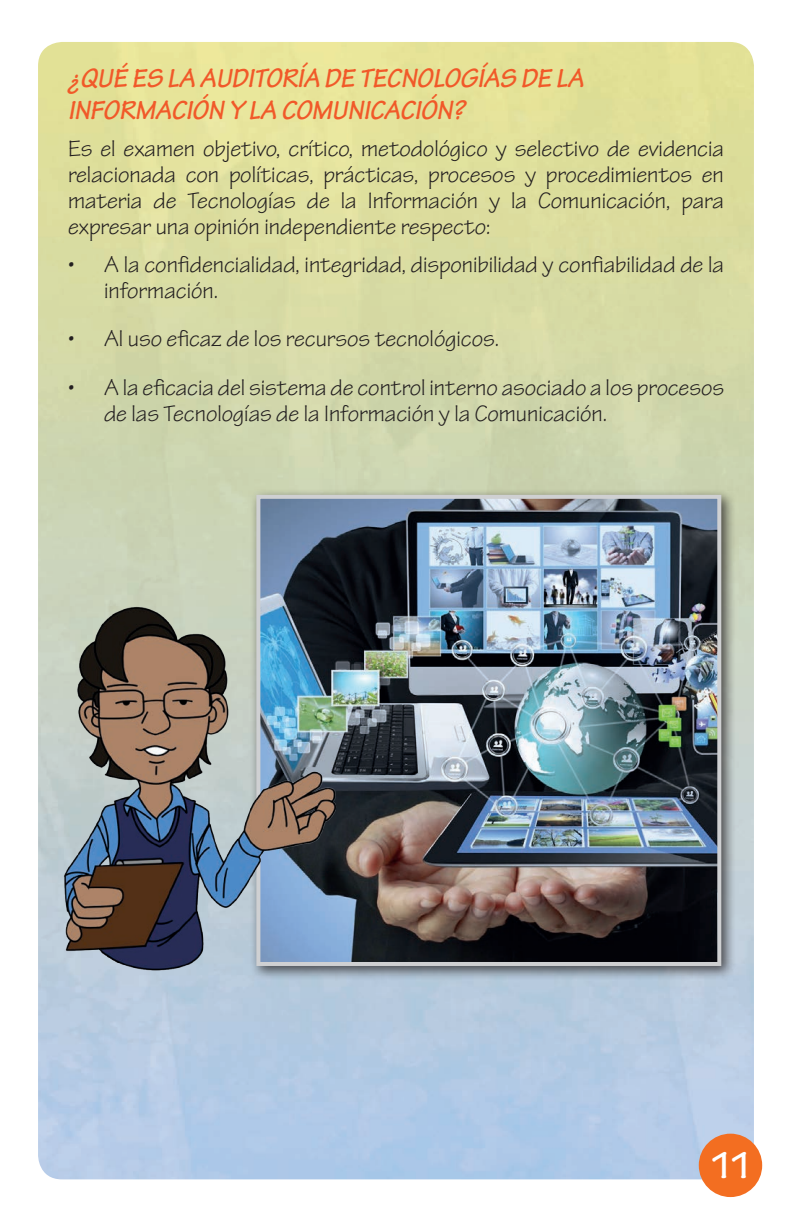
<style>
.page{position:relative;width:792px;height:1224px;background:#fff}
.page>*{position:absolute;margin:0;border:0;box-sizing:border-box;transform-origin:0 0}
.t1{font:700 40px "Tekton Pro";color:#fff}
.t2{font:italic 700 28px/32px "Tekton Pro";color:#f15929}
.t3{font:24px/26px "Tekton Pro";color:#231f20}
</style>
<div class="page">
<img style="left:38px;top:42px;width:716px;height:1137px">
<div style="left:699px;top:1134px;width:63px;height:63px;background:#f36e21;border-radius:50%"></div>
<div style="left:249px;top:488px;width:487px;height:493px;background:#231f20;opacity:.75"></div>
<img style="left:261px;top:500px;width:455px;height:461px">
<div style="left:256px;top:495px;width:465px;height:471px;border:4px solid #cfd0d2"></div>
<img style="left:56px;top:602px;width:284px;height:374px">
<p class="t2" style="left:68px;top:63px;width:517px">¿QUÉ ES LA AUDITORÍA DE TECNOLOGÍAS DE LA<br>INFORMACIÓN Y LA COMUNICACIÓN?</p>
<p class="t3" style="left:68px;top:136px;width:657px;text-align:justify">Es el examen objetivo, crítico, metodológico y selectivo de evidencia relacionada con políticas, prácticas, procesos y procedimientos en materia de Tecnologías de la Información y la Comunicación, para expresar una opinión independiente respecto:</p>
<p class="t3" style="left:104px;top:252px;width:621px;text-indent:-36px">• A la confidencialidad, integridad, disponibilidad y confiabilidad de la información.</p>
<p class="t3" style="left:68px;top:326px;width:433px">• Al uso eficaz de los recursos tecnológicos.</p>
<p class="t3" style="left:104px;top:375px;width:622px;text-indent:-36px">• A la eficacia del sistema de control interno asociado a los procesos de las Tecnologías de la Información y la Comunicación.</p>
<h1 class="t1" style="left:708px;top:1141px;width:47px">11</h1>
</div>
